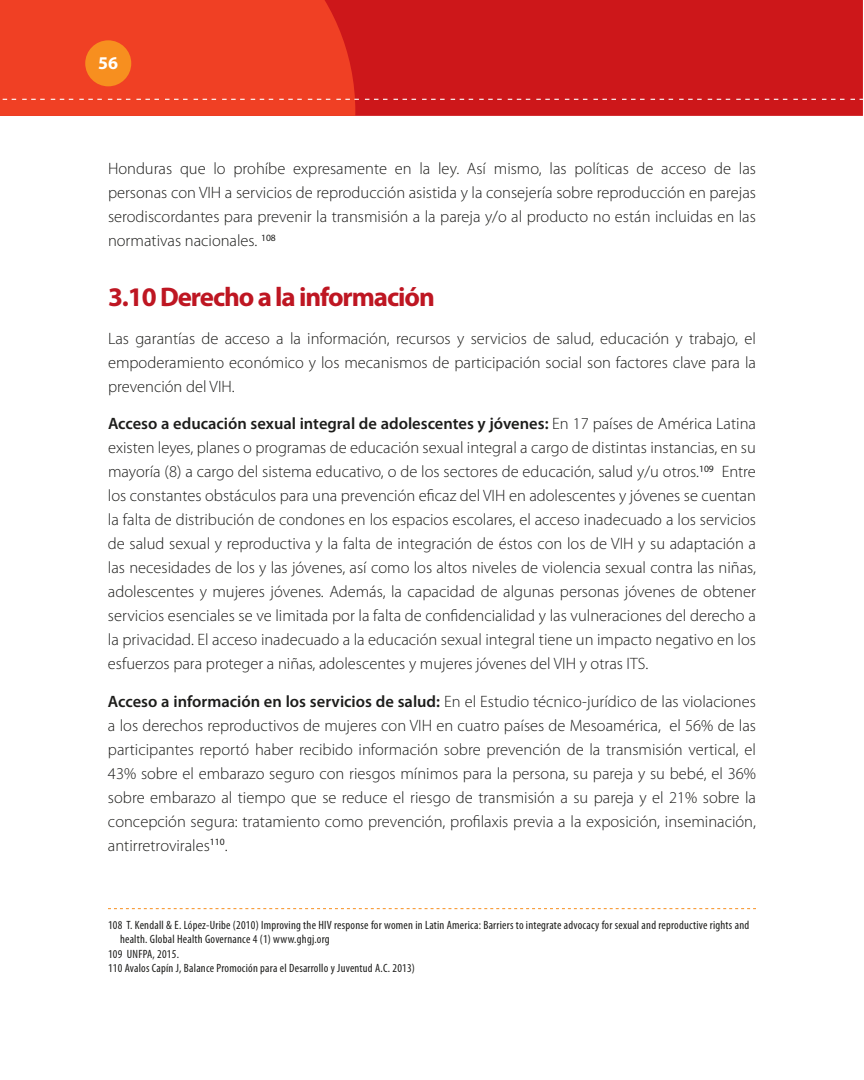
<style>
.page{position:relative;width:864px;height:1080px;background:#fff}
.page>*{position:absolute;margin:0;border:0;box-sizing:border-box;transform-origin:0 0}
.t1{font:700 27px "Myriad Pro";letter-spacing:-.04em;color:#be1622}
.t2{font:700 18px "Myriad Pro";color:#fff}
.t3{font:300 16.5px/24px "Myriad Pro";color:#1d1d1b;text-align:justify}
.t4{font:condensed 12px "Myriad Pro";letter-spacing:.02em;color:#1d1d1b}
.s1{font-weight:600}
</style>
<div class="page">
<div style="left:355px;top:0;width:508px;height:116px;background:#cd171a"></div>
<div style="left:0;top:0;width:355px;height:116px;background:#f04024"></div>
<svg style="left:0;top:99px;width:863px;height:1px"></svg>
<svg style="left:108px;top:908px;width:648px;height:1px"></svg>
<div style="left:85px;top:40px;width:46px;height:46px;background:#f78f1f;border-radius:50%"></div>
<p class="t2" style="left:98px;top:51px;width:21px">56</p>
<p class="t3" style="left:108px;top:157px;width:650px">Honduras que lo prohíbe expresamente en la ley. Así mismo, las políticas de acceso de las personas con VIH a servicios de reproducción asistida y la consejería sobre reproducción en parejas serodiscordantes para prevenir la transmisión a la pareja y/o al producto no están incluidas en las normativas nacionales. <sup>108</sup></p>
<h1 class="t1" style="left:108px;top:280px;width:328px">3.10 Derecho a la información</h1>
<p class="t3" style="left:108px;top:327px;width:650px">Las garantías de acceso a la información, recursos y servicios de salud, educación y trabajo, el empoderamiento económico y los mecanismos de participación social son factores clave para la prevención del VIH.</p>
<p class="t3" style="left:108px;top:412px;width:650px"><span class="s1">Acceso a educación sexual integral de adolescentes y jóvenes:</span> En 17 países de América Latina existen leyes, planes o programas de educación sexual integral a cargo de distintas instancias, en su mayoría (8) a cargo del sistema educativo, o de los sectores de educación, salud y/u otros.<sup>109</sup> Entre los constantes obstáculos para una prevención eficaz del VIH en adolescentes y jóvenes se cuentan la falta de distribución de condones en los espacios escolares, el acceso inadecuado a los servicios de salud sexual y reproductiva y la falta de integración de éstos con los de VIH y su adaptación a las necesidades de los y las jóvenes, así como los altos niveles de violencia sexual contra las niñas, adolescentes y mujeres jóvenes. Además, la capacidad de algunas personas jóvenes de obtener servicios esenciales se ve limitada por la falta de confidencialidad y las vulneraciones del derecho a la privacidad. El acceso inadecuado a la educación sexual integral tiene un impacto negativo en los esfuerzos para proteger a niñas, adolescentes y mujeres jóvenes del VIH y otras ITS.</p>
<p class="t3" style="left:108px;top:690px;width:650px"><span class="s1">Acceso a información en los servicios de salud:</span> En el Estudio técnico-jurídico de las violaciones a los derechos reproductivos de mujeres con VIH en cuatro países de Mesoamérica, el 56% de las participantes reportó haber recibido información sobre prevención de la transmisión vertical, el 43% sobre el embarazo seguro con riesgos mínimos para la persona, su pareja y su bebé, el 36% sobre embarazo al tiempo que se reduce el riesgo de transmisión a su pareja y el 21% sobre la concepción segura: tratamiento como prevención, profilaxis previa a la exposición, inseminación, antirretrovirales<sup>110</sup>.</p>
<p class="t4" style="left:108px;top:918px;width:643px">108 T. Kendall &amp; E. López-Uribe (2010) Improving the HIV response for women in Latin America: Barriers to integrate advocacy for sexual and reproductive rights and</p>
<p class="t4" style="left:120px;top:932px;width:211px">health. Global Health Governance 4 (1) www.ghgj.org</p>
<p class="t4" style="left:108px;top:946px;width:73px">109 UNFPA, 2015.</p>
<p class="t4" style="left:108px;top:961px;width:309px">110 Avalos Capín J, Balance Promoción para el Desarrollo y Juventud A.C. 2013)</p>
</div>
